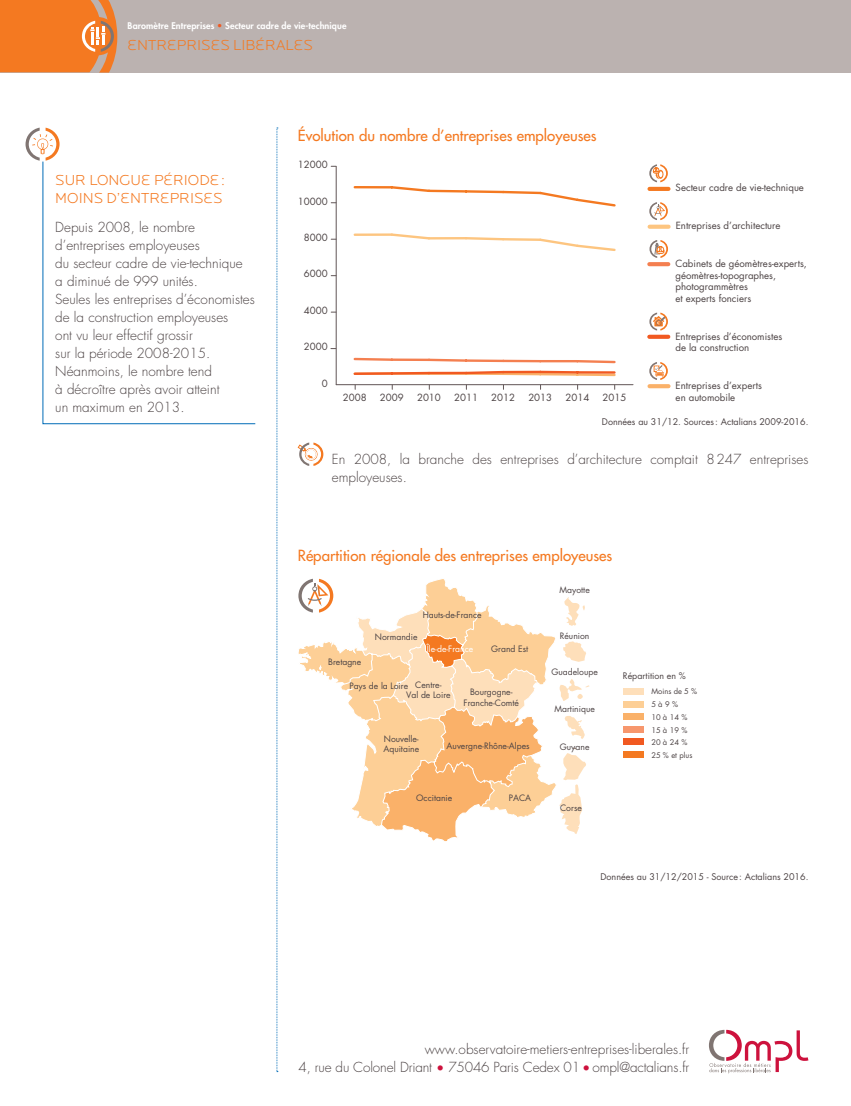
<style>
.page{position:relative;width:851px;height:1106px;background:#fff}
.page>*{position:absolute;margin:0;border:0;box-sizing:border-box;transform-origin:0 0}
.BAROMETRE_ss-titre{font:500 15px "Futura Std";color:#f47921}
.HORS_TEXTE_titre{font:300 15px/18px "Locator Display";color:#f47921}
.HORS_TEXTE_texte{font:300 13.5px/18px "Futura Std";color:#4c4344;text-align:right}
.BAROMETRE_texte{font:300 13.5px/18px "Futura Std";color:#4c4344}
.t1{font:9.6px/11.6px "Futura Std";color:#4c4344}
.SOURCES{font:9px "Futura Std";color:#4c4344}
.t2{font:800 9px "Futura Std";letter-spacing:.01em;color:#fff}
.t3{font:8.85px "Futura Std";color:#4c4344}
.t4{font:8.55px/10.4px "Futura Std";color:#4c4344;text-align:center}
.t5{font:8.55px "Futura Std";color:#fff}
.t6{font:7.5px/12.9px "Futura Std";color:#4c4344}
.s1{color:#f15921}
.s2{color:#cd123d}
</style>
<div class="page">
<div style="left:0;top:0;width:850px;height:72px;background:#bbb2b0"></div>
<svg style="left:0;top:0;width:117px;height:73px;background:#ef8032"></svg>
<svg style="left:276px;top:128px;width:2px;height:944px;background:#c4dced"></svg>
<svg style="left:709px;top:1029px;width:99px;height:44px"></svg>
<hr style="left:649px;top:187px;width:19px;height:4px;background:#f47921">
<svg style="left:649px;top:164px;width:18px;height:18px"></svg>
<svg style="left:649px;top:225px;width:19px;height:4px"></svg>
<svg style="left:649px;top:202px;width:18px;height:18px"></svg>
<svg style="left:649px;top:262px;width:19px;height:4px"></svg>
<svg style="left:649px;top:240px;width:19px;height:18px"></svg>
<svg style="left:649px;top:335px;width:19px;height:4px"></svg>
<svg style="left:649px;top:312px;width:18px;height:18px"></svg>
<svg style="left:649px;top:384px;width:19px;height:4px"></svg>
<svg style="left:649px;top:362px;width:18px;height:18px"></svg>
<hr style="left:336px;top:384px;width:297px;height:1px;background:#615556">
<hr style="left:336px;top:166px;width:1px;height:219px;background:#615556">
<svg style="left:353px;top:186px;width:263px;height:21px"></svg>
<svg style="left:353px;top:357px;width:263px;height:19px"></svg>
<hr style="left:354px;top:233px;width:38px;height:3px;background:#fdc580">
<svg style="left:389px;top:233px;width:42px;height:7px"></svg>
<hr style="left:429px;top:237px;width:37px;height:2px;background:#fdc580">
<svg style="left:463px;top:237px;width:153px;height:14px"></svg>
<svg style="left:298px;top:442px;width:25px;height:24px"></svg>
<div style="left:623px;top:688px;width:20px;height:7px;background:#fedfba"></div>
<div style="left:623px;top:701px;width:20px;height:6px;background:#fdcf96"></div>
<div style="left:623px;top:713px;width:20px;height:7px;background:#fab169"></div>
<div style="left:623px;top:726px;width:20px;height:6px;background:#f7976d"></div>
<div style="left:623px;top:738px;width:20px;height:7px;background:#f15921"></div>
<div style="left:623px;top:751px;width:20px;height:6px;background:#f47921"></div>
<svg style="left:298px;top:578px;width:291px;height:263px"></svg>
<svg style="left:42px;top:161px;width:214px;height:263px"></svg>
<svg style="left:26px;top:128px;width:34px;height:33px"></svg>
<p class="t2" style="left:128px;top:20px;width:220px">Baromètre Entreprises <span class="s1">•</span> Secteur cadre de vie-technique</p>
<p class="HORS_TEXTE_titre" style="left:128px;top:36px;width:187px">ENTREPRISES LIBÉRALES</p>
<p class="BAROMETRE_ss-titre" style="left:298px;top:127px;width:300px">Évolution du nombre d’entreprises employeuses</p>
<p class="HORS_TEXTE_titre" style="left:55px;top:171px;width:171px">SUR LONGUE PÉRIODE:<br>MOINS D’ENTREPRISES</p>
<p class="HORS_TEXTE_texte" style="left:55px;top:218px;width:201px;text-align:left">Depuis 2008, le nombre d’entreprises employeuses<br>du secteur cadre de vie-technique<br>a diminué de 999 unités.<br>Seules les entreprises d’économistes de la construction employeuses<br>ont vu leur effectif grossir<br>sur la période 2008-2015.<br>Néanmoins, le nombre tend<br>à décroître après avoir atteint<br>un maximum en 2013.</p>
<p class="t1" style="left:298px;top:159px;width:31px">12000</p>
<p class="t1" style="left:298px;top:195px;width:31px">10000</p>
<p class="t1" style="left:304px;top:232px;width:25px">8000</p>
<p class="t1" style="left:304px;top:268px;width:25px">6000</p>
<p class="t1" style="left:304px;top:304px;width:25px">4000</p>
<p class="t1" style="left:304px;top:341px;width:25px">2000</p>
<p class="t1" style="left:321px;top:377px;width:7px">0</p>
<p class="t1" style="left:343px;top:392px;width:25px">2008</p>
<p class="t1" style="left:380px;top:392px;width:25px">2009</p>
<p class="t1" style="left:417px;top:392px;width:25px">2010</p>
<p class="t1" style="left:454px;top:392px;width:25px">2011</p>
<p class="t1" style="left:491px;top:392px;width:25px">2012</p>
<p class="t1" style="left:528px;top:392px;width:25px">2013</p>
<p class="t1" style="left:565px;top:392px;width:25px">2014</p>
<p class="t1" style="left:602px;top:392px;width:25px">2015</p>
<p class="t1" style="left:675px;top:182px;width:130px">Secteur cadre de vie-technique</p>
<p class="t1" style="left:675px;top:220px;width:106px">Entreprises d’architecture</p>
<p class="t1" style="left:675px;top:258px;width:133px">Cabinets de géomètres-experts, géomètres-topographes, photogrammètres<br>et experts fonciers</p>
<p class="t1" style="left:675px;top:330px;width:108px">Entreprises d’économistes de la construction</p>
<p class="t1" style="left:675px;top:380px;width:88px">Entreprises d’experts en automobile</p>
<p class="SOURCES" style="left:602px;top:415px;width:208px">Données au 31/12. Sources: Actalians 2009-2016.</p>
<p class="BAROMETRE_texte" style="left:332px;top:450px;width:478px">En 2008, la branche des entreprises d’architecture comptait 8247 entreprises employeuses.</p>
<p class="BAROMETRE_ss-titre" style="left:298px;top:546px;width:316px">Répartition régionale des entreprises employeuses</p>
<p class="t4" style="left:422px;top:610px;width:60px">Hauts-de-France</p>
<p class="t4" style="left:328px;top:656px;width:35px">Bretagne</p>
<p class="t4" style="left:375px;top:631px;width:44px">Normandie</p>
<p class="t5" style="left:427px;top:643px;width:48px">Île-de-France</p>
<p class="t4" style="left:491px;top:644px;width:39px">Grand Est</p>
<p class="t4" style="left:406px;top:679px;width:46px">Centre-<br>Val de Loire</p>
<p class="t4" style="left:349px;top:680px;width:60px">Pays de la Loire</p>
<p class="t4" style="left:463px;top:687px;width:57px">Bourgogne-<br>Franche-Comté</p>
<p class="t4" style="left:383px;top:733px;width:37px;text-align:left">Nouvelle-<br>Aquitaine</p>
<p class="t4" style="left:446px;top:740px;width:84px">Auvergne-Rhône-Alpes</p>
<p class="t4" style="left:416px;top:792px;width:38px">Occitanie</p>
<p class="t4" style="left:508px;top:792px;width:24px">PACA</p>
<p class="t4" style="left:559px;top:584px;width:32px">Mayotte</p>
<p class="t4" style="left:559px;top:630px;width:31px">Réunion</p>
<p class="t4" style="left:551px;top:666px;width:48px">Guadeloupe</p>
<p class="t4" style="left:554px;top:704px;width:42px">Martinique</p>
<p class="t4" style="left:559px;top:741px;width:31px">Guyane</p>
<p class="t4" style="left:560px;top:802px;width:23px">Corse</p>
<p class="t3" style="left:623px;top:670px;width:64px">Répartition en %</p>
<p class="t6" style="left:651px;top:685px;width:47px">Moins de 5 %<br>5 à 9 %<br>10 à 14 %<br>15 à 19 %</p>
<p class="t6" style="left:651px;top:748px;width:43px">25 % et plus</p>
<p class="t6" style="left:651px;top:735px;width:38px">20 à 24 %</p>
<p class="SOURCES" style="left:600px;top:871px;width:209px">Données au 31/12/2015 - Source: Actalians 2016.</p>
<p class="HORS_TEXTE_texte" style="left:298px;top:1040px;width:392px">www.observatoire-metiers-entreprises-liberales.fr<br>4, rue du Colonel Driant <span class="s2">•</span> 75046 Paris Cedex 01 <span class="s2">•</span> ompl@actalians.fr</p>
</div>
